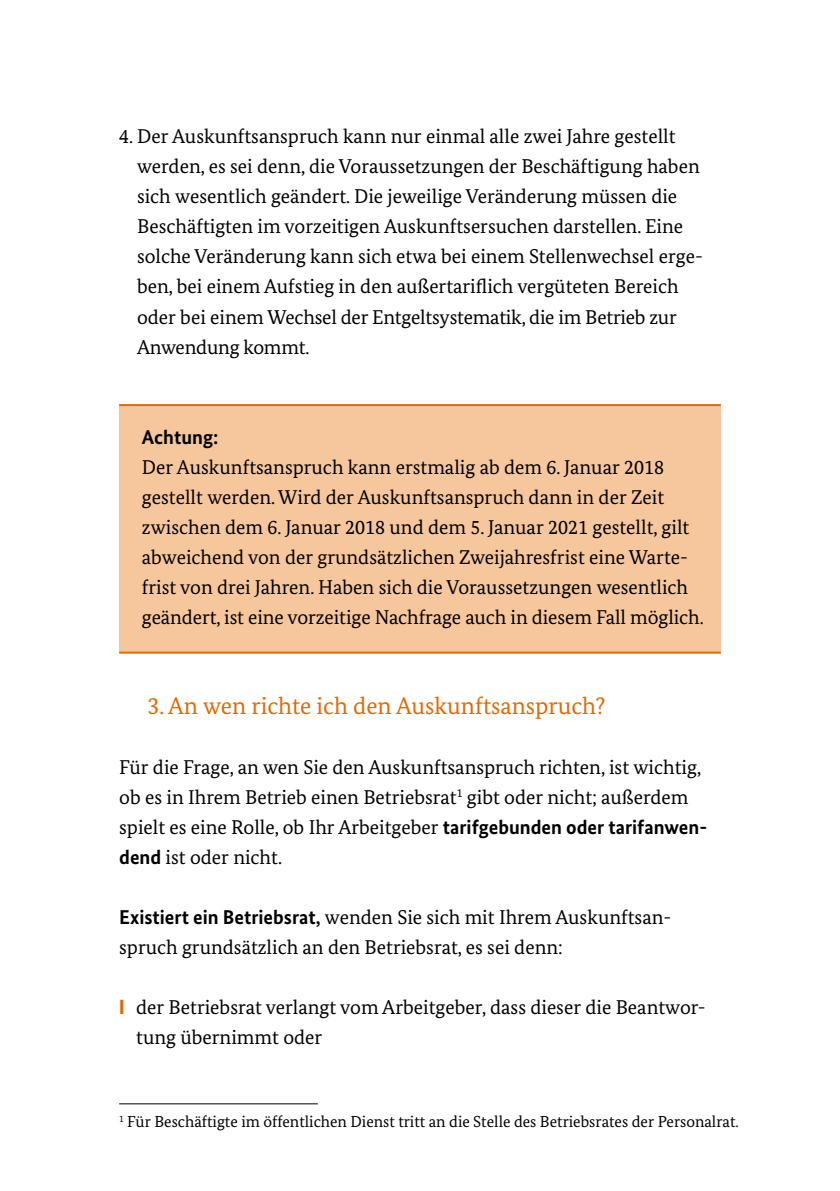
<style>
.page{position:relative;width:840px;height:1191px;background:#fff}
.page>*{position:absolute;margin:0;border:0;box-sizing:border-box;transform-origin:0 0}
.t1{font:24px "Bundes Serif";color:#e16a02}
.t2{font:20px/30px "Bundes Serif";color:#000}
.t3{font:16px "Bundes Serif";color:#000}
.s1{font-family:"Bundes Sans";font-weight:700}
.s2{font-family:"Myriad Pro";font-weight:700;color:#e16a02}
</style>
<div class="page">
<div style="left:119px;top:405px;width:601px;height:247px;background:#f6c69d"></div>
<hr style="left:119px;top:1103px;width:198px;height:1px;background:#000">
<hr style="left:119px;top:404px;width:601px;height:2px;background:#e16a02">
<hr style="left:119px;top:651px;width:601px;height:2px;background:#e16a02">
<p class="t2" style="left:137px;top:121px;width:567px;text-indent:-18px">4. Der Auskunftsanspruch kann nur einmal alle zwei Jahre gestellt werden, es sei denn, die Voraussetzungen der Beschäftigung haben sich wesentlich geändert. Die jeweilige Veränderung müssen die Beschäftigten im vorzeitigen Auskunftsersuchen darstellen. Eine solche Veränderung kann sich etwa bei einem Stellenwechsel erge&shy;ben, bei einem Aufstieg in den außertariflich vergüteten Bereich oder bei einem Wechsel der Entgeltsystematik, die im Betrieb zur Anwendung kommt.</p>
<p class="t2" style="left:142px;top:421px;width:563px"><span class="s1">Achtung:<br></span>Der Auskunftsanspruch kann erstmalig ab dem 6. Januar 2018 gestellt werden. Wird der Auskunftsanspruch dann in der Zeit zwischen dem 6. Januar 2018 und dem 5. Januar 2021 gestellt, gilt abweichend von der grundsätzlichen Zweijahresfrist eine Warte&shy;frist von drei Jahren. Haben sich die Voraussetzungen wesentlich geändert, ist eine vorzeitige Nachfrage auch in diesem Fall möglich.</p>
<h2 class="t1" style="left:147px;top:691px;width:459px">3. An wen richte ich den Auskunftsanspruch?</h2>
<p class="t2" style="left:119px;top:751px;width:589px">Für die Frage, an wen Sie den Auskunftsanspruch richten, ist wichtig, ob es in Ihrem Betrieb einen Betriebsrat<sup>1</sup> gibt oder nicht; außerdem spielt es eine Rolle, ob Ihr Arbeitgeber <span class="s1">tarifgebunden oder tarifanwen&shy;dend</span> ist oder nicht.</p>
<p class="t2" style="left:119px;top:901px;width:553px"><span class="s1">Existiert ein Betriebsrat,</span> wenden Sie sich mit Ihrem Auskunftsan&shy;spruch grundsätzlich an den Betriebsrat, es sei denn:</p>
<p class="t2" style="left:136px;top:991px;width:570px;text-indent:-17px"><span class="s2">l</span> der Betriebsrat verlangt vom Arbeitgeber, dass dieser die Beantwor&shy;tung übernimmt oder</p>
<p class="t3" style="left:119px;top:1111px;width:620px"><sup>1</sup> Für Beschäftigte im öffentlichen Dienst tritt an die Stelle des Betriebsrates der Personalrat.</p>
</div>
